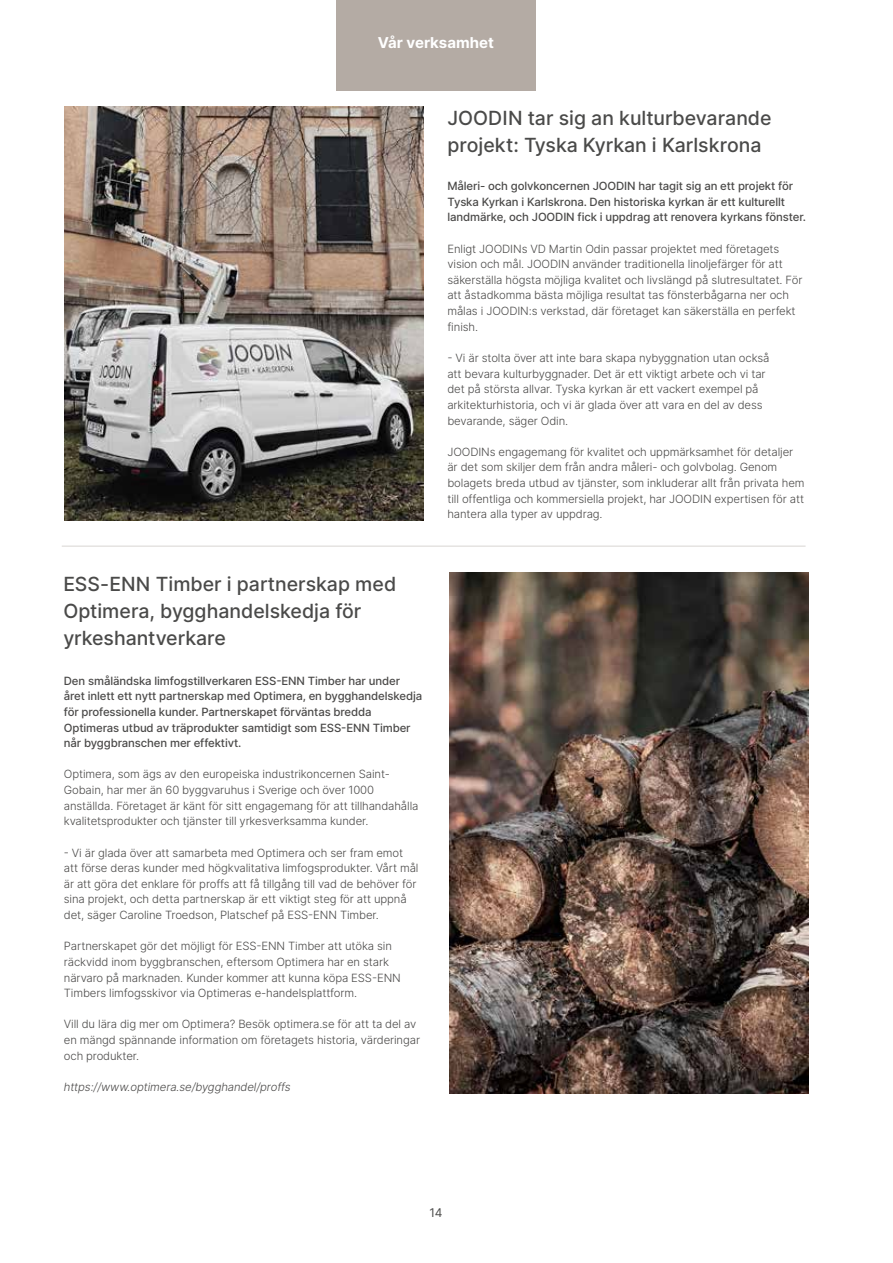
<style>
.page{position:relative;width:893px;height:1263px;background:#fff}
.page>*{position:absolute;margin:0;border:0;box-sizing:border-box;transform-origin:0 0}
.t1{font:500 19.5px/27px "Inter";color:#4a4a49}
.t2{font:700 15px "Inter";color:#fff}
.t3{font:12px "Inter";color:#4a4a49}
.t4{font:300 11.4px/15.6px "Inter";letter-spacing:-.01em;color:#4a4948}
.t5{font:500 11.4px/15.6px "Inter";letter-spacing:-.01em;color:#4a4948}
.t6{font:italic 300 11.4px "Inter";letter-spacing:-.01em;color:#4a4948}
</style>
<div class="page">
<img style="left:64px;top:106px;width:359px;height:415px">
<hr style="left:62px;top:546px;width:744px;height:1px;background:#b2a9a3">
<img style="left:449px;top:572px;width:359px;height:521px">
<div style="left:336px;top:0;width:200px;height:90px;background:#b4aba4"></div>
<h2 class="t2" style="left:378px;top:33px;width:117px">Vår verksamhet</h2>
<h1 class="t1" style="left:447px;top:105px;width:326px">JOODIN tar sig an kulturbevarande projekt: Tyska Kyrkan i Karlskrona</h1>
<h1 class="t1" style="left:63px;top:570px;width:334px">ESS-ENN Timber i partnerskap med<br>Optimera, bygghandelskedja för yrkeshantverkare</h1>
<p class="t5" style="left:64px;top:673px;width:360px">Den småländska limfogstillverkaren ESS-ENN Timber har under året inlett ett nytt partnerskap med Optimera, en bygghandelskedja för professionella kunder. Partnerskapet förväntas bredda Optimeras utbud av träprodukter samtidigt som ESS-ENN Timber når byggbranschen mer effektivt.</p>
<p class="t4" style="left:64px;top:766px;width:356px">Optimera, som ägs av den europeiska industrikoncernen Saint-Gobain, har mer än 60 byggvaruhus i Sverige och över 1000 anställda. Företaget är känt för sitt engagemang för att tillhandahålla kvalitetsprodukter och tjänster till yrkesverksamma kunder.</p>
<p class="t4" style="left:64px;top:844px;width:356px">- Vi är glada över att samarbeta med Optimera och ser fram emot att förse deras kunder med högkvalitativa limfogsprodukter. Vårt mål är att göra det enklare för proffs att få tillgång till vad de behöver för sina projekt, och detta partnerskap är ett viktigt steg för att uppnå det, säger Caroline Troedson, Platschef på ESS-ENN Timber.</p>
<p class="t4" style="left:64px;top:938px;width:338px">Partnerskapet gör det möjligt för ESS-ENN Timber att utöka sin räckvidd inom byggbranschen, eftersom Optimera har en stark närvaro på marknaden. Kunder kommer att kunna köpa ESS-ENN Timbers limfogsskivor via Optimeras e-handelsplattform.</p>
<p class="t4" style="left:64px;top:1016px;width:358px">Vill du lära dig mer om Optimera? Besök optimera.se för att ta del av en mängd spännande information om företagets historia, värderingar och produkter.</p>
<p class="t6" style="left:64px;top:1080px;width:228px">https://www.optimera.se/bygghandel/proffs</p>
<p class="t5" style="left:447px;top:178px;width:360px">Måleri- och golvkoncernen JOODIN har tagit sig an ett projekt för<br>Tyska Kyrkan i Karlskrona. Den historiska kyrkan är ett kulturellt landmärke, och JOODIN fick i uppdrag att renovera kyrkans fönster.</p>
<p class="t4" style="left:447px;top:240px;width:356px">Enligt JOODINs VD Martin Odin passar projektet med företagets vision och mål. JOODIN använder traditionella linoljefärger för att säkerställa högsta möjliga kvalitet och livslängd på slutresultatet. För att åstadkomma bästa möjliga resultat tas fönsterbågarna ner och målas i JOODIN:s verkstad, där företaget kan säkerställa en perfekt finish.</p>
<p class="t4" style="left:447px;top:350px;width:324px">- Vi är stolta över att inte bara skapa nybyggnation utan också att bevara kulturbyggnader. Det är ett viktigt arbete och vi tar det på största allvar. Tyska kyrkan är ett vackert exempel på arkitekturhistoria, och vi är glada över att vara en del av dess bevarande, säger Odin.</p>
<p class="t4" style="left:447px;top:444px;width:359px">JOODINs engagemang för kvalitet och uppmärksamhet för detaljer är det som skiljer dem från andra måleri- och golvbolag. Genom bolagets breda utbud av tjänster, som inkluderar allt från privata hem till offentliga och kommersiella projekt, har JOODIN expertisen för att hantera alla typer av uppdrag.</p>
<p class="t3" style="left:429px;top:1205px;width:15px">14</p>
</div>
